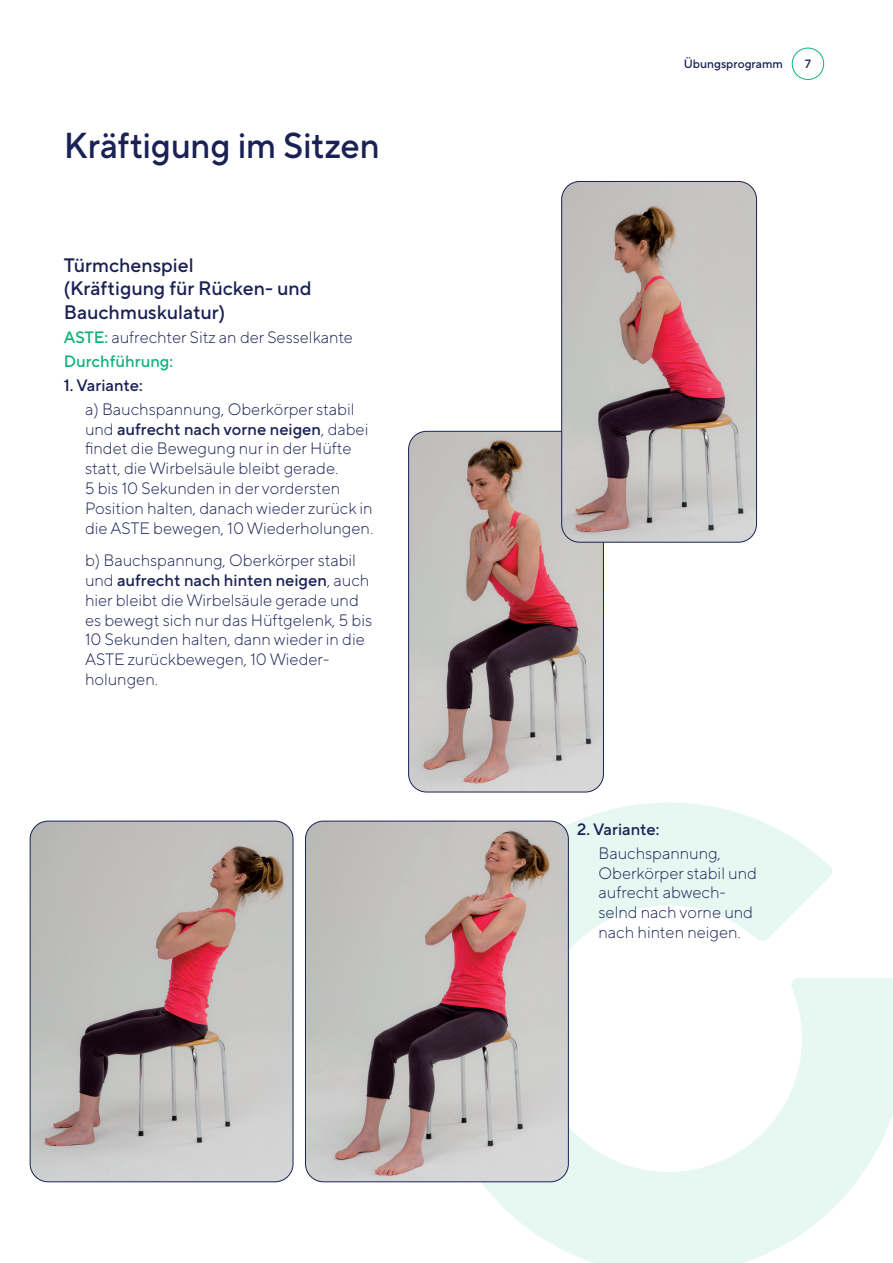
<style>
.page{position:relative;width:893px;height:1263px;background:#fff}
.page>*{position:absolute;margin:0;border:0;box-sizing:border-box;transform-origin:0 0}
.t1{font:500 36px "TT Norms Pro";letter-spacing:-.005em;color:#1a2155;scale:.96 1}
.t2{font:500 19.5px/23.4px "TT Norms Pro";color:#1a2155}
.t3{font:300 16.5px/19.8px "TT Norms Pro";color:#1a2155}
.t4{font:500 16.5px "TT Norms Pro";color:#1a2155}
.t5{font:500 12px "TT Norms Pro";color:#1a2155}
.s1{font-weight:500;color:#13b27b}
.s2{font-weight:500}
</style>
<div class="page">
<div style="left:792px;top:48px;width:32px;height:32px;border:1px solid #13b27b;border-radius:50%"></div>
<svg style="left:431px;top:802px;width:462px;height:461px"></svg>
<img style="left:409px;top:431px;width:194px;height:361px">
<div style="left:408px;top:431px;width:196px;height:361px;border:1px solid #1a2155;border-radius:18px"></div>
<img style="left:562px;top:181px;width:194px;height:361px">
<div style="left:561px;top:181px;width:196px;height:362px;border:1px solid #1a2155;border-radius:18px"></div>
<img style="left:30px;top:821px;width:263px;height:361px">
<div style="left:30px;top:821px;width:263px;height:361px;border:1px solid #1a2155;border-radius:18px"></div>
<img style="left:305px;top:821px;width:263px;height:361px">
<div style="left:305px;top:821px;width:264px;height:361px;border:1px solid #1a2155;border-radius:18px"></div>
<h1 class="t1" style="left:64px;top:122px;width:331px">Kräftigung im Sitzen</h1>
<p class="t2" style="left:64px;top:252px;width:249px">Türmchenspiel<br>(Kräftigung für Rücken- und<br>Bauchmuskulatur)</p>
<p class="t3" style="left:64px;top:324px;width:291px;line-height:24px"><span class="s1">ASTE:</span> aufrechter Sitz an der Sesselkante<br><span class="s1">Durchführung:</span></p>
<p class="t4" style="left:64px;top:374px;width:80px">1. Variante:</p>
<p class="t3" style="left:85px;top:398px;width:290px">a) Bauchspannung, Oberkörper stabil und <span class="s2">aufrecht nach vorne neigen</span>, dabei findet die Bewegung nur in der Hüfte statt, die Wirbelsäule bleibt gerade.<br>5 bis 10 Sekunden in der vordersten Position halten, danach wieder zurück in die ASTE bewegen, 10 Wiederholungen.</p>
<p class="t3" style="left:85px;top:550px;width:289px">b) Bauchspannung, Oberkörper stabil und <span class="s2">aufrecht nach hinten neigen</span>, auch hier bleibt die Wirbelsäule gerade und es bewegt sich nur das Hüftgelenk, 5 bis 10 Sekunden halten, dann wieder in die ASTE zurückbewegen, 10 Wieder&shy;holungen.</p>
<p class="t5" style="left:684px;top:56px;width:101px">Übungsprogramm</p>
<p class="t5" style="left:804px;top:56px;width:9px">7</p>
<p class="t4" style="left:577px;top:818px;width:84px">2. Variante:</p>
<p class="t3" style="left:598px;top:842px;width:160px">Bauchspannung,<br>Oberkörper stabil und aufrecht abwech&shy;selnd nach vorne und nach hinten neigen.</p>
</div>
